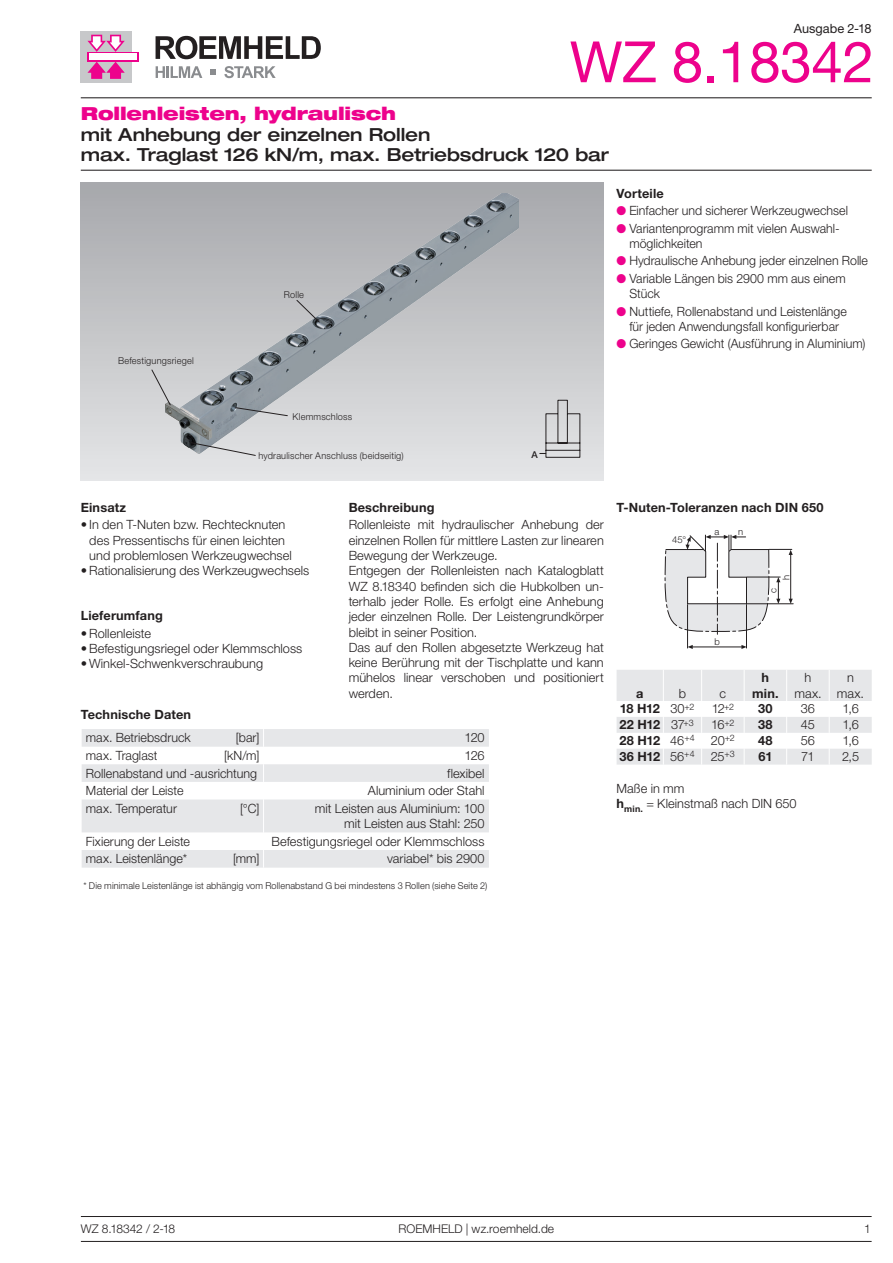
<style>
.page{position:relative;width:893px;height:1263px;background:#fff}
.page>*{position:absolute;margin:0;border:0;box-sizing:border-box;transform-origin:0 0}
.t1{font:57px "Helvetica Neue LT Pro";letter-spacing:-.01em;color:#ed028c}
.t2{font:500 expanded 18px/20.2px "Helvetica Neue LT Pro";letter-spacing:-.005em;color:#231f20}
.t3{font:900 expanded 18px "Helvetica Neue LT Pro";letter-spacing:-.01em;color:#ed028c}
.t4{font:300 12.75px/15.3px "Helvetica Neue LT Pro";letter-spacing:.005em;color:#231f20}
.t5{font:700 12.75px/15.3px "Helvetica Neue LT Pro";letter-spacing:.01em;color:#231f20;text-align:center}
.t6{font:12.75px "Helvetica Neue LT Pro";letter-spacing:.005em;color:#231f20}
.t7{font:300 12px "Helvetica Neue LT Pro";letter-spacing:.005em;color:#231f20}
.t8{font:300 9.45px "Helvetica Neue LT Pro";letter-spacing:.02em;color:#231f20}
.t9{font:500 9.45px "Helvetica Neue";color:#231f20}
.s1{color:#ed028c}
.s2{font-weight:300}
.s3{font-weight:700}
</style>
<div class="page">
<hr style="left:81px;top:170px;width:791px;height:1px;background:#231f20">
<hr style="left:81px;top:97px;width:791px;height:1px;background:#231f20">
<div style="left:81px;top:31px;width:51px;height:52px;background:#c7c8ca"></div>
<svg style="left:87px;top:52px;width:52px;height:9px"></svg>
<div style="left:89px;top:54px;width:48px;height:6px;background:#fff"></div>
<svg style="left:87px;top:35px;width:38px;height:17px"></svg>
<svg style="left:87px;top:62px;width:38px;height:17px"></svg>
<svg style="left:156px;top:36px;width:165px;height:23px"></svg>
<svg style="left:156px;top:66px;width:46px;height:12px"></svg>
<svg style="left:224px;top:66px;width:52px;height:12px"></svg>
<svg style="left:210px;top:69px;width:6px;height:6px"></svg>
<div style="left:81px;top:183px;width:523px;height:297px;background:linear-gradient(to bottom,#a7a8ac,#e4e5e7)"></div>
<img style="left:165px;top:193px;width:354px;height:266px">
<hr style="left:687px;top:604px;width:1px;height:44px;background:#231f20">
<hr style="left:746px;top:604px;width:1px;height:44px;background:#231f20">
<hr style="left:692px;top:647px;width:50px;height:1px;background:#231f20">
<svg style="left:688px;top:645px;width:5px;height:4px"></svg>
<svg style="left:741px;top:645px;width:6px;height:4px"></svg>
<svg style="left:665px;top:535px;width:128px;height:99px"></svg>
<svg style="left:617px;top:670px;width:255px;height:95px"></svg>
<svg style="left:539px;top:400px;width:41px;height:58px"></svg>
<svg style="left:235px;top:407px;width:53px;height:9px"></svg>
<svg style="left:190px;top:442px;width:66px;height:14px"></svg>
<svg style="left:151px;top:369px;width:20px;height:37px"></svg>
<svg style="left:296px;top:299px;width:24px;height:24px"></svg>
<hr style="left:81px;top:1241px;width:791px;height:1px;background:#231f20">
<hr style="left:81px;top:1216px;width:791px;height:1px;background:#231f20">
<svg style="left:82px;top:729px;width:407px;height:139px;fill:#e6e7e9"></svg>
<svg style="left:263px;top:729px;width:1px;height:70px"></svg>
<hr style="left:263px;top:799px;width:1px;height:33px;background:#fff">
<svg style="left:263px;top:832px;width:1px;height:36px"></svg>
<p class="t6" style="left:794px;top:20px;width:79px">Ausgabe 2-18</p>
<h1 class="t1" style="left:570px;top:27px;width:306px">WZ 8.18342</h1>
<h2 class="t3" style="left:81px;top:102px;width:317px">Rollenleisten, hydraulisch</h2>
<h2 class="t2" style="left:81px;top:123px;width:530px">mit Anhebung der einzelnen Rollen<br>max. Traglast 126 kN/m, max. Betriebsdruck 120 bar</h2>
<p class="t8" style="left:118px;top:355px;width:77px">Befestigungsriegel</p>
<p class="t8" style="left:284px;top:288px;width:22px">Rolle</p>
<p class="t5" style="left:617px;top:185px;width:49px">Vorteile</p>
<p class="t4" style="left:617px;top:203px;width:233px"><span class="s1">●</span> Einfacher und sicherer Werkzeugwechsel</p>
<p class="t4" style="left:629px;top:220px;width:210px;text-indent:-13px"><span class="s1">●</span> Variantenprogramm mit vielen Auswahl&shy;möglichkeiten</p>
<p class="t4" style="left:617px;top:253px;width:253px"><span class="s1">●</span> Hydraulische Anhebung jeder einzelnen Rolle</p>
<p class="t4" style="left:629px;top:270px;width:218px;text-indent:-13px"><span class="s1">●</span> Variable Längen bis 2900 mm aus einem<br>Stück</p>
<p class="t4" style="left:617px;top:303px;width:232px;text-align:center"><span class="s1">●</span> Nuttiefe, Rollenabstand und Leistenlänge für jeden Anwendungsfall konfigurierbar</p>
<p class="t4" style="left:617px;top:336px;width:250px"><span class="s1">●</span> Geringes Gewicht (Ausführung in Aluminium)</p>
<p class="t8" style="left:293px;top:411px;width:61px">Klemmschloss</p>
<p class="t8" style="left:259px;top:450px;width:147px">hydraulischer Anschluss (beidseitig)</p>
<p class="t9" style="left:532px;top:449px;width:8px">A</p>
<p class="t5" style="left:81px;top:499px;width:47px">Einsatz</p>
<p class="t4" style="left:89px;top:517px;width:204px;text-indent:-9px">• In den T-Nuten bzw. Rechtecknuten des Pressentischs für einen leichten und problemlosen Werkzeugwechsel</p>
<p class="t4" style="left:81px;top:563px;width:230px">• Rationalisierung des Werkzeugwechsels</p>
<p class="t5" style="left:81px;top:608px;width:84px">Lieferumfang</p>
<p class="t4" style="left:81px;top:625px;width:72px">• Rollenleiste</p>
<p class="t4" style="left:81px;top:640px;width:223px">• Befestigungsriegel oder Klemmschloss</p>
<p class="t4" style="left:81px;top:656px;width:184px">• Winkel-Schwenkverschraubung</p>
<p class="t5" style="left:81px;top:707px;width:112px">Technische Daten</p>
<p class="t5" style="left:349px;top:499px;width:87px">Beschreibung</p>
<p class="t4" style="left:349px;top:517px;width:257px">Rollenleiste mit hydraulischer Anhebung der einzelnen Rollen für mittlere Lasten zur linearen Bewegung der Werkzeuge.<br>Entgegen der Rollenleisten nach Katalogblatt WZ 8.18340 befinden sich die Hubkolben un&shy;terhalb jeder Rolle. Es erfolgt eine Anhebung jeder einzelnen Rolle. Der Leistengrundkörper bleibt in seiner Position.<br>Das auf den Rollen abgesetzte Werkzeug hat keine Berührung mit der Tischplatte und kann mühelos linear verschoben und positioniert werden.</p>
<p class="t4" style="left:86px;top:730px;width:106px">max. Betriebsdruck</p>
<p class="t4" style="left:236px;top:730px;width:25px">[bar]</p>
<p class="t4" style="left:464px;top:730px;width:22px">120</p>
<p class="t4" style="left:86px;top:747px;width:73px">max. Traglast</p>
<p class="t4" style="left:224px;top:747px;width:37px">[kN/m]</p>
<p class="t4" style="left:465px;top:747px;width:22px">126</p>
<p class="t4" style="left:86px;top:765px;width:173px">Rollenabstand und -ausrichtung</p>
<p class="t4" style="left:447px;top:765px;width:39px">flexibel</p>
<p class="t4" style="left:86px;top:783px;width:99px">Material der Leiste</p>
<p class="t4" style="left:368px;top:783px;width:118px">Aluminium oder Stahl</p>
<p class="t4" style="left:86px;top:800px;width:93px">max. Temperatur</p>
<p class="t4" style="left:240px;top:800px;width:21px">[°C]</p>
<p class="t4" style="left:315px;top:800px;width:171px;text-align:right">mit Leisten aus Aluminium: 100 mit Leisten aus Stahl: 250</p>
<p class="t4" style="left:86px;top:833px;width:106px">Fixierung der Leiste</p>
<p class="t4" style="left:272px;top:833px;width:215px">Befestigungsriegel oder Klemmschloss</p>
<p class="t4" style="left:86px;top:851px;width:103px">max. Leistenlänge*</p>
<p class="t4" style="left:233px;top:851px;width:28px">[mm]</p>
<p class="t4" style="left:387px;top:851px;width:99px">variabel* bis 2900</p>
<p class="t8" style="left:83px;top:880px;width:405px">* Die minimale Leistenlänge ist abhängig vom Rollenabstand G bei mindestens 3 Rollen (siehe Seite 2)</p>
<p class="t5" style="left:617px;top:499px;width:208px">T-Nuten-Toleranzen nach DIN 650</p>
<p class="t8" style="left:672px;top:534px;width:16px">45°</p>
<p class="t8" style="left:714px;top:526px;width:6px">a</p>
<p class="t8" style="left:738px;top:526px;width:7px">n</p>
<p class="t8" style="left:780px;top:580px;width:7px;rotate:-90deg">h</p>
<p class="t8" style="left:767px;top:593px;width:6px;rotate:-90deg">c</p>
<p class="t8" style="left:714px;top:636px;width:7px">b</p>
<p class="t5" style="left:636px;top:685px;width:9px">a</p>
<p class="t4" style="left:679px;top:685px;width:9px">b</p>
<p class="t4" style="left:720px;top:685px;width:8px">c</p>
<p class="t5" style="left:752px;top:670px;width:28px">h min.</p>
<p class="t4" style="left:794px;top:670px;width:29px;text-align:center">h max.</p>
<p class="t4" style="left:837px;top:670px;width:29px;text-align:center">n max.</p>
<p class="t5" style="left:620px;top:701px;width:76px">18 H12 <span class="s2">30</span><sup>+2</sup></p>
<p class="t4" style="left:712px;top:701px;width:24px">12<sup>+2</sup></p>
<p class="t5" style="left:758px;top:701px;width:16px">30</p>
<p class="t4" style="left:801px;top:701px;width:16px">36</p>
<p class="t4" style="left:842px;top:701px;width:18px">1,6</p>
<p class="t5" style="left:620px;top:717px;width:76px">22 H12 <span class="s2">37</span><sup>+3</sup></p>
<p class="t4" style="left:711px;top:717px;width:25px">16<sup>+2</sup></p>
<p class="t5" style="left:758px;top:717px;width:16px">38</p>
<p class="t4" style="left:801px;top:717px;width:16px">45</p>
<p class="t4" style="left:842px;top:717px;width:18px">1,6</p>
<p class="t5" style="left:620px;top:733px;width:77px">28 H12 <span class="s2">46</span><sup>+4</sup></p>
<p class="t4" style="left:711px;top:733px;width:25px">20<sup>+2</sup></p>
<p class="t5" style="left:758px;top:733px;width:16px">48</p>
<p class="t4" style="left:801px;top:733px;width:16px">56</p>
<p class="t4" style="left:842px;top:733px;width:18px">1,6</p>
<p class="t5" style="left:620px;top:749px;width:77px">36 H12 <span class="s2">56</span><sup>+4</sup></p>
<p class="t4" style="left:711px;top:749px;width:26px">25<sup>+3</sup></p>
<p class="t5" style="left:758px;top:749px;width:16px">61</p>
<p class="t4" style="left:801px;top:749px;width:15px">71</p>
<p class="t4" style="left:842px;top:749px;width:19px">2,5</p>
<p class="t4" style="left:617px;top:780px;width:182px">Maße in mm<br><span class="s3">h</span><sub>min.</sub> = Kleinstmaß nach DIN 650</p>
<p class="t7" style="left:81px;top:1221px;width:96px">WZ 8.18342 / 2-18</p>
<p class="t7" style="left:398px;top:1221px;width:157px">ROEMHELD | wz.roemheld.de</p>
<p class="t7" style="left:864px;top:1221px;width:8px">1</p>
</div>
